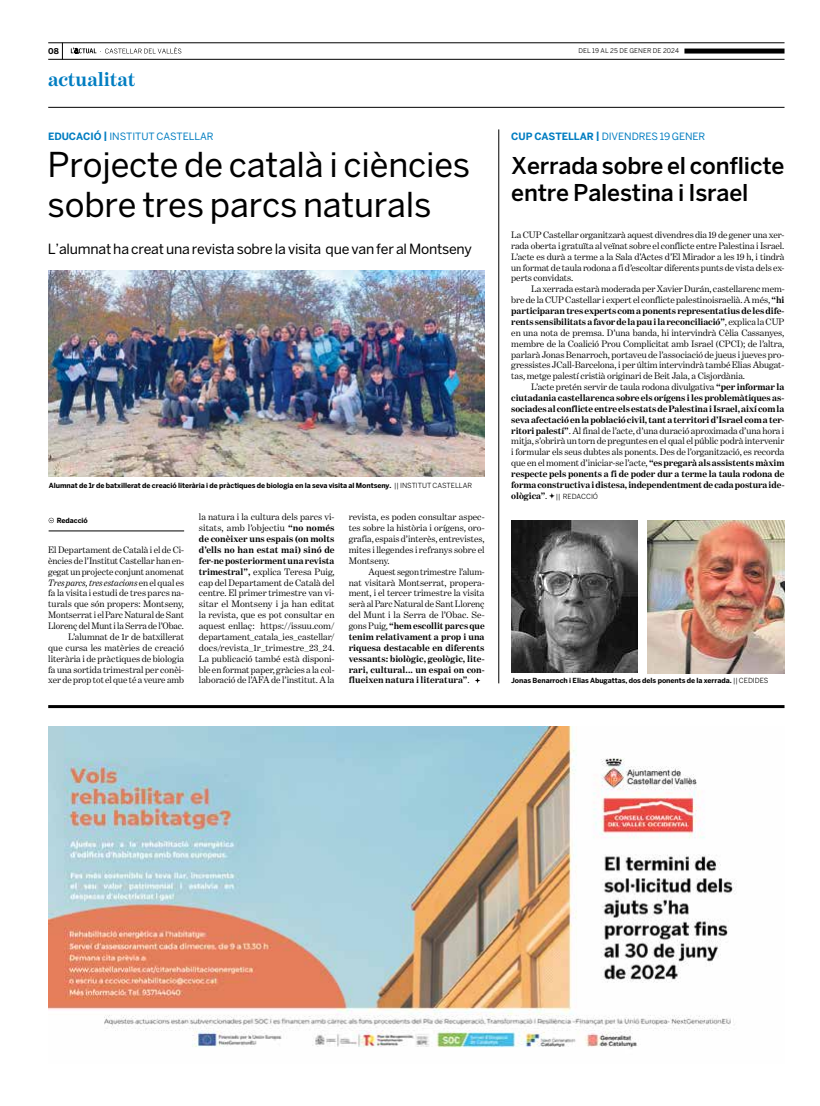
<style>
.page{position:relative;width:820px;height:1106px;background:#fff}
.page>*{position:absolute;margin:0;border:0;box-sizing:border-box;transform-origin:0 0}
.t1{font:34px/40px "Benton Sans";letter-spacing:-.005em;color:#000}
.t2{font:500 23px/27px "Benton Sans";letter-spacing:-.01em;color:#000}
.t3{font:700 20px "Benton Modern One";letter-spacing:-.005em;color:#007dc1}
.t4{font:14px "Benton Sans";letter-spacing:-.015em;color:#000}
.t5{font:10px "Benton Sans";letter-spacing:-.005em;color:#007dc1}
.t6{font:9.5px/10.9px "Benton Modern One";letter-spacing:-.005em;color:#000;text-align:justify}
.t7{font:700 9.5px/10.9px "Benton Modern One";letter-spacing:-.01em;color:#000;text-align:justify}
.t8{font:700 8px "Benton Sans";color:#000}
.t9{font:700 7px "Benton Sans";letter-spacing:-.01em;color:#000}
.t10{font:7px "Benton Sans";letter-spacing:-.005em;color:#000}
.t11{font:6.5px "Benton Sans";letter-spacing:.005em;color:#000}
.s1{font-weight:700}
.s2{font-weight:400}
.s3{font-style:italic}
.s4{font-family:"Benton Modern One";font-weight:700;font-size:9.5px}
.s5{font-family:"Benton Modern One";font-size:9.5px}
</style>
<div class="page">
<svg style="left:62px;top:44px;width:1px;height:15px"></svg>
<hr style="left:48px;top:107px;width:736px;height:1px;background:#000">
<hr style="left:48px;top:43px;width:736px;height:1px;background:#000">
<hr style="left:48px;top:59px;width:736px;height:1px;background:#000">
<div style="left:684px;top:49px;width:100px;height:5px;background:#000"></div>
<svg style="left:71px;top:47px;width:110px;height:7px"></svg>
<img style="left:48px;top:726px;width:687px;height:323px">
<hr style="left:48px;top:705px;width:736px;height:3px;background:#000">
<hr style="left:498px;top:129px;width:1px;height:554px;background:#000">
<svg style="left:549px;top:493px;width:5px;height:5px"></svg>
<img style="left:511px;top:520px;width:126px;height:152px">
<img style="left:647px;top:520px;width:137px;height:153px">
<img style="left:48px;top:271px;width:437px;height:206px">
<svg style="left:49px;top:518px;width:5px;height:5px"></svg>
<hr style="left:49px;top:530px;width:135px;height:1px;background:#000">
<svg style="left:475px;top:678px;width:5px;height:5px"></svg>
<p class="t8" style="left:48px;top:46px;width:12px">08</p>
<p class="t11" style="left:578px;top:47px;width:102px">DEL 19 AL 25 DE GENER DE 2024</p>
<h3 class="t3" style="left:48px;top:68px;width:89px">actualitat</h3>
<p class="t5" style="left:48px;top:131px;width:167px"><span class="s1">EDUCACIÓ |</span> INSTITUT CASTELLAR</p>
<h1 class="t1" style="left:48px;top:144px;width:424px">Projecte de català i ciències sobre tres parcs naturals</h1>
<h3 class="t4" style="left:48px;top:241px;width:425px">L’alumnat ha creat una revista sobre la visita que van fer al Montseny</h3>
<p class="t9" style="left:49px;top:481px;width:424px">Alumnat de 1r de batxillerat de creació literària i de pràctiques de biologia en la seva visita al Montseny. <span class="s2">|| INSTITUT CASTELLAR</span></p>
<p class="t9" style="left:57px;top:516px;width:33px">Redacció</p>
<p class="t6" style="left:48px;top:544px;width:137px;text-align:right">El Departament de Català i el de Ci&shy;ències de l’Institut Castellar han en&shy;gegat un projecte conjunt anomenat <span class="s3">Tres parcs, tres estacions</span> en el qual es fa la visita i estudi de tres parcs na&shy;turals que són propers: Montseny, Montserrat i el Parc Natural de Sant Llorenç del Munt i la Serra de l’Obac.<br>L’alumnat de 1r de batxillerat<br>que cursa les matèries de creació literària i de pràctiques de biologia fa una sortida trimestral per conèi&shy;xer de prop tot el que té a veure amb</p>
<p class="t6" style="left:199px;top:512px;width:137px">la natura i la cultura dels parcs vi&shy;sitats, amb l’objectiu <span class="s1">“no només de conèixer uns espais (on molts d’ells no han estat mai) sinó de fer-ne posteriorment una revista trimestral”,</span> explica Teresa Puig, cap del Departament de Català del centre. El primer trimestre van vi&shy;sitar el Montseny i ja han editat la revista, que es pot consultar en aquest enllaç: https://issuu.com/ departament_catala_ies_castellar/ docs/revista_1r_trimestre_23_24.<br>La publicació també està disponi&shy;ble en format paper, gràcies a la col· laboració de l’AFA de l’institut. A la</p>
<p class="t6" style="left:348px;top:512px;width:137px">revista, es poden consultar aspec&shy;tes sobre la història i orígens, oro&shy;grafia, espais d’interès, entrevistes, mites i llegendes i refranys sobre el Montseny.</p>
<p class="t7" style="left:348px;top:566px;width:137px;text-indent:20px"><span class="s2">Aquest segon trimestre l’alum&shy;nat visitarà Montserrat, propera&shy;ment, i el tercer trimestre la visita serà al Parc Natural de Sant Llorenç del Munt i la Serra de l’Obac. Se&shy;gons Puig,</span> “hem escollit parcs que tenim relativament a prop i una riquesa destacable en diferents vessants: biològic, geològic, lite&shy;rari, cultural... un espai on con&shy;flueixen natura i literatura”<span class="s2">.</span></p>
<p class="t5" style="left:511px;top:131px;width:195px"><span class="s1">CUP CASTELLAR |</span> DIVENDRES 19 GENER</p>
<h2 class="t2" style="left:511px;top:151px;width:274px">Xerrada sobre el conflicte entre Palestina i Israel</h2>
<p class="t6" style="left:511px;top:229px;width:274px">La CUP Castellar organitzarà aquest divendres dia 19 de gener una xer&shy;rada oberta i gratuïta al veïnat sobre el conflicte entre Palestina i Israel.<br>L’acte es durà a terme a la Sala d’Actes d’El Mirador a les 19 h, i tindrà un format de taula rodona a fi d’escoltar diferents punts de vista dels ex&shy;perts convidats.</p>
<p class="t6" style="left:511px;top:284px;width:275px;text-indent:20px">La xerrada estarà moderada per Xavier Durán, castellarenc mem&shy;bre de la CUP Castellar i expert el conflicte palestinoisraelià. A més, <span class="s1">“hi participaran tres experts com a ponents representatius de les dife&shy;rents sensibilitats a favor de la pau i la reconciliació”</span>, explica la CUP en una nota de premsa. D’una banda, hi intervindrà Cèlia Cassanyes, membre de la Coalició Prou Complicitat amb Israel (CPCI); de l’altra, parlarà Jonas Benarroch, portaveu de l’associació de jueus i jueves pro&shy;gressistes JCall-Barcelona, i per últim intervindrà també Elias Abugat&shy;tas, metge palestí cristià originari de Beit Jala, a Cisjordània.</p>
<p class="t7" style="left:511px;top:381px;width:275px;text-indent:20px"><span class="s2">L’acte pretén servir de taula rodona divulgativa</span> “per informar la ciutadania castellarenca sobre els orígens i les problemàtiques as&shy;sociades al conflicte entre els estats de Palestina i Israel, així com la seva afectació en la població civil, tant a territori d’Israel com a ter&shy;ritori palestí”<span class="s2">. Al final de l’acte, d’una duració aproximada d’una hora i mitja, s’obrirà un torn de preguntes en el qual el públic podrà intervenir i formular els seus dubtes als ponents. Des de l’organització, es recorda que en el moment d’iniciar-se l’acte,</span> “es pregarà als assistents màxim respecte pels ponents a fi de poder dur a terme la taula rodona de forma constructiva i distesa, independentment de cada postura ide-</p>
<p class="t10" style="left:511px;top:492px;width:88px"><span class="s4">ològica”</span><span class="s5">.</span> || REDACCIÓ</p>
<p class="t9" style="left:511px;top:676px;width:258px">Jonas Benarroch i Elias Abugattas, dos dels ponents de la xerrada. <span class="s2">|| CEDIDES</span></p>
</div>
